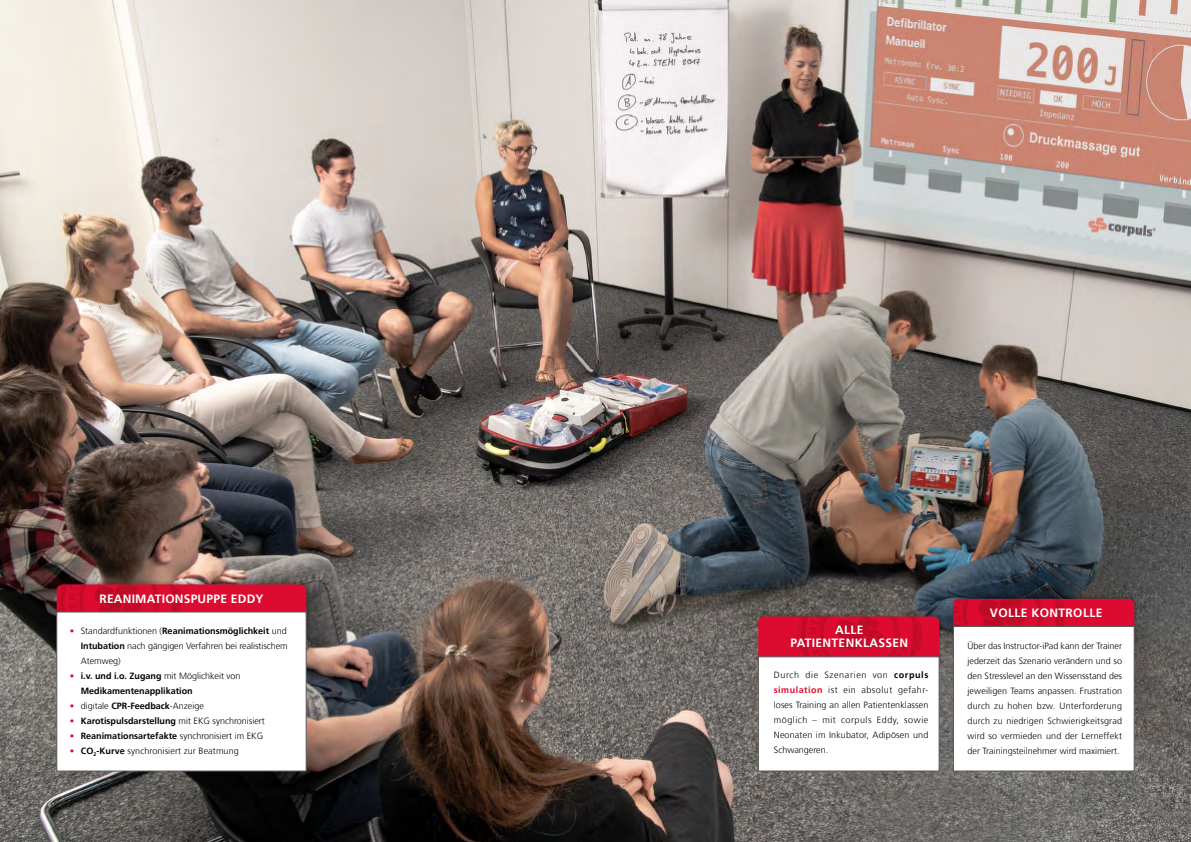
<style>
.page{position:relative;width:1191px;height:842px;background:#fff}
.page>*{position:absolute;margin:0;border:0;box-sizing:border-box;transform-origin:0 0}
.t1{font:700 12px/13px "Frutiger";letter-spacing:.03em;color:#fff;text-align:center}
.t2{font:300 9px/15px "Frutiger";color:#000;text-align:justify}
.t3{font:700 9px/15px "Frutiger";color:#000}
.s1{color:#dd0b2f}
.s2{font-weight:700}
.s3{font-weight:300;color:#dd0b2f}
.s4{font-weight:300}
.s5{font-weight:700;color:#dd0b2f}
</style>
<div class="page">
<img style="left:0;top:0;width:1191px;height:842px">
<div style="left:952px;top:594px;width:186px;height:51px;background:#000;opacity:.19"></div>
<div style="left:1073px;top:599px;width:61px;height:27px;background:#dd0b2f"></div>
<img style="left:953px;top:599px;width:120px;height:27px">
<div style="left:953px;top:626px;width:181px;height:145px;background:#fff;border:1px solid #575756"></div>
<div style="left:56px;top:580px;width:255px;height:51px;background:#000;opacity:.19"></div>
<svg style="left:190px;top:584px;width:116px;height:28px;background:#d80d30"></svg>
<img style="left:57px;top:584px;width:133px;height:28px">
<div style="left:57px;top:612px;width:249px;height:159px;background:#fff"></div>
<div style="left:757px;top:612px;width:186px;height:51px;background:#000;opacity:.19"></div>
<svg style="left:758px;top:616px;width:181px;height:41px"></svg>
<img style="left:783px;top:616px;width:149px;height:41px">
<div style="left:758px;top:657px;width:181px;height:114px;background:#fff"></div>
<h1 class="t1" style="left:99px;top:592px;width:166px">REANIMATIONSPUPPE EDDY</h1>
<p class="t2" style="left:81px;top:623px;width:208px;text-indent:-11px"><span class="s1">•</span> Standardfunktionen (<span class="s2">Reanimationsmöglichkeit</span> und <span class="s2">Intubation</span> nach gängigen Verfahren bei realistischem Atemweg)</p>
<p class="t3" style="left:81px;top:668px;width:161px;text-indent:-11px"><span class="s3">•</span> i.v. und i.o. Zugang <span class="s4">mit Möglichkeit von<br></span>Medikamentenapplikation</p>
<p class="t2" style="left:70px;top:698px;width:136px"><span class="s1">•</span> digitale <span class="s2">CPR-Feedback</span>-Anzeige</p>
<p class="t3" style="left:70px;top:713px;width:197px"><span class="s3">•</span> Karotispulsdarstellung <span class="s4">mit EKG synchronisiert</span></p>
<p class="t3" style="left:70px;top:728px;width:195px"><span class="s3">•</span> Reanimationsartefakte <span class="s4">synchronisiert im EKG</span></p>
<p class="t2" style="left:70px;top:743px;width:170px"><span class="s1">•</span> <span class="s2">CO</span><sub>2</sub><span class="s2">-Kurve</span> synchronisiert zur Beatmung</p>
<h1 class="t1" style="left:790px;top:624px;width:119px">ALLE<br>PATIENTENKLASSEN</h1>
<p class="t2" style="left:774px;top:668px;width:156px">Durch die Szenarien von <span class="s2">corpuls </span><span class="s5">simulation</span> ist ein absolut gefahr&shy;loses Training an allen Patientenklassen möglich – mit corpuls Eddy, sowie Neonaten im Inkubator, Adipösen und Schwangeren.</p>
<h1 class="t1" style="left:990px;top:606px;width:114px">VOLLE KONTROLLE</h1>
<p class="t2" style="left:967px;top:638px;width:156px">Über das Instructor-iPad kann der Trainer jederzeit das Szenario verändern und so den Stresslevel an den Wissensstand des jeweiligen Teams anpassen. Frustration durch zu hohen bzw. Unterforderung durch zu niedrigen Schwierigkeitsgrad wird so vermieden und der Lerneffekt der Trainingsteilnehmer wird maximiert.</p>
</div>
